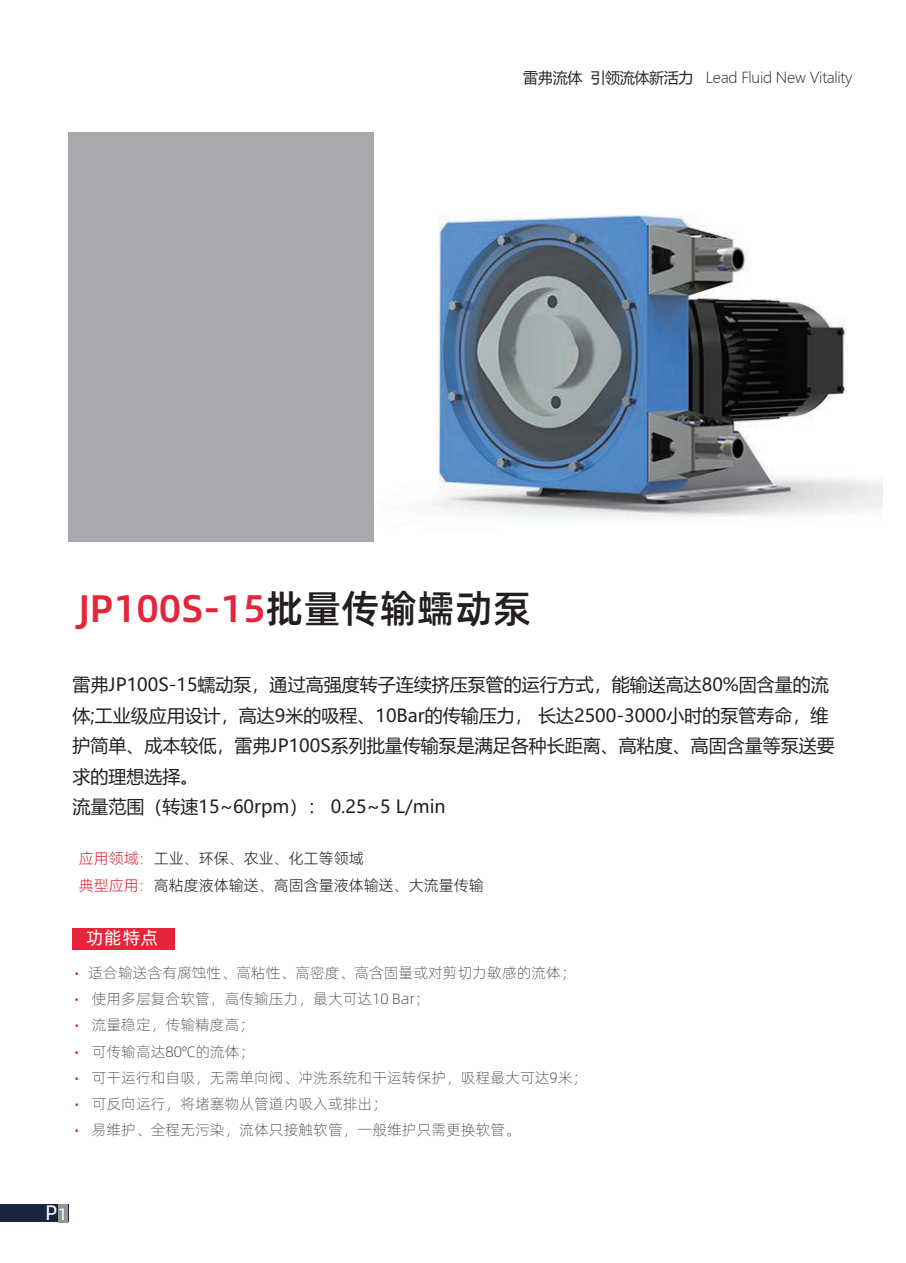
<style>
.page{position:relative;width:906px;height:1263px;background:#fff}
.page>*{position:absolute;margin:0;border:0;box-sizing:border-box;transform-origin:0 0}
.t1{font:38.55px "Alibaba Pu Hui Ti M";color:#e52539}
.t2{font:21px "Alibaba Pu Hui Ti R";color:#fff}
.t3{font:18px/30.6px "Microsoft Ya Hei UI";color:#231f20}
.t4{font:18px "Alibaba Pu Hui Ti R";color:#fff}
.t5{font:15px "Alibaba Pu Hui Ti L";color:#3e3e3f}
.t6{font:15px/27.6px "Harmony OS Sans SC Light";color:#231f20}
.t7{font:15px "Microsoft Ya Hei UI Light";letter-spacing:-.02em;color:#262727}
.s1{font-family:"Microsoft Ya Hei UI"}
.s2{color:#231f20}
.s3{color:#e52539}
.s4{font-size:16.5px}
</style>
<div class="page">
<div style="left:68px;top:133px;width:770px;height:408px;background:#a8a9ad"></div>
<img style="left:375px;top:133px;width:508px;height:408px">
<div style="left:0;top:1204px;width:68px;height:18px;background:#172541"></div>
<div style="left:58px;top:1204px;width:10px;height:18px;background:#939598"></div>
<div style="left:73px;top:928px;width:102px;height:21px;background:#e52539"></div>
<p class="t7" style="left:523px;top:67px;width:331px"><span class="s1">雷弗流体 引领流体新活力</span> Lead Fluid New Vitality</p>
<h1 class="t1" style="left:79px;top:579px;width:454px">JP100S-15<span class="s2">批量传输蠕动泵</span></h1>
<p class="t3" style="left:73px;top:669px;width:764px">雷弗JP100S-15蠕动泵，通过高强度转子连续挤压泵管的运行方式，能输送高达80%固含量的流体;工业级应用设计，高达9米的吸程、10Bar的传输压力， 长达2500-3000小时的泵管寿命，维护简单、成本较低，雷弗JP100S系列批量传输泵是满足各种长距离、高粘度、高固含量等泵送要求的理想选择。<br>流量范围（转速15~60rpm）： 0.25~5 L/min</p>
<p class="t6" style="left:79px;top:844px;width:407px"><span class="s3">应用领域：</span>工业、环保、农业、化工等领域<br><span class="s3">典型应用：</span>高粘度液体输送、高固含量液体输送、大流量传输</p>
<p class="t4" style="left:86px;top:924px;width:73px">功能特点</p>
<p class="t5" style="left:75px;top:961px;width:502px"><span class="s3">•</span> 适合输送含有腐蚀性、高粘性、高密度、高含固量或对剪切力敏感的流体；</p>
<p class="t5" style="left:75px;top:988px;width:356px"><span class="s3">•</span> 使用多层复合软管，高传输压力，最大可达10 Bar；</p>
<p class="t5" style="left:75px;top:1014px;width:181px"><span class="s3">•</span> 流量稳定，传输精度高；</p>
<p class="t5" style="left:75px;top:1040px;width:181px"><span class="s3">•</span> 可传输高达80℃的流体；</p>
<p class="t5" style="left:75px;top:1066px;width:514px"><span class="s3">•</span> 可干运行和自吸，无需单向阀、冲洗系统和干运转保护，吸程最大可达9米；</p>
<p class="t5" style="left:75px;top:1092px;width:314px"><span class="s3">•</span> 可反向运行，将堵塞物从管道内吸入或排出；</p>
<p class="t5" style="left:75px;top:1119px;width:446px"><span class="s3">•</span> 易维护、全程无污染，流体只接触软管，一般维护只需更换软管。</p>
<p class="t2" style="left:45px;top:1197px;width:24px">P<span class="s4">1</span></p>
</div>
